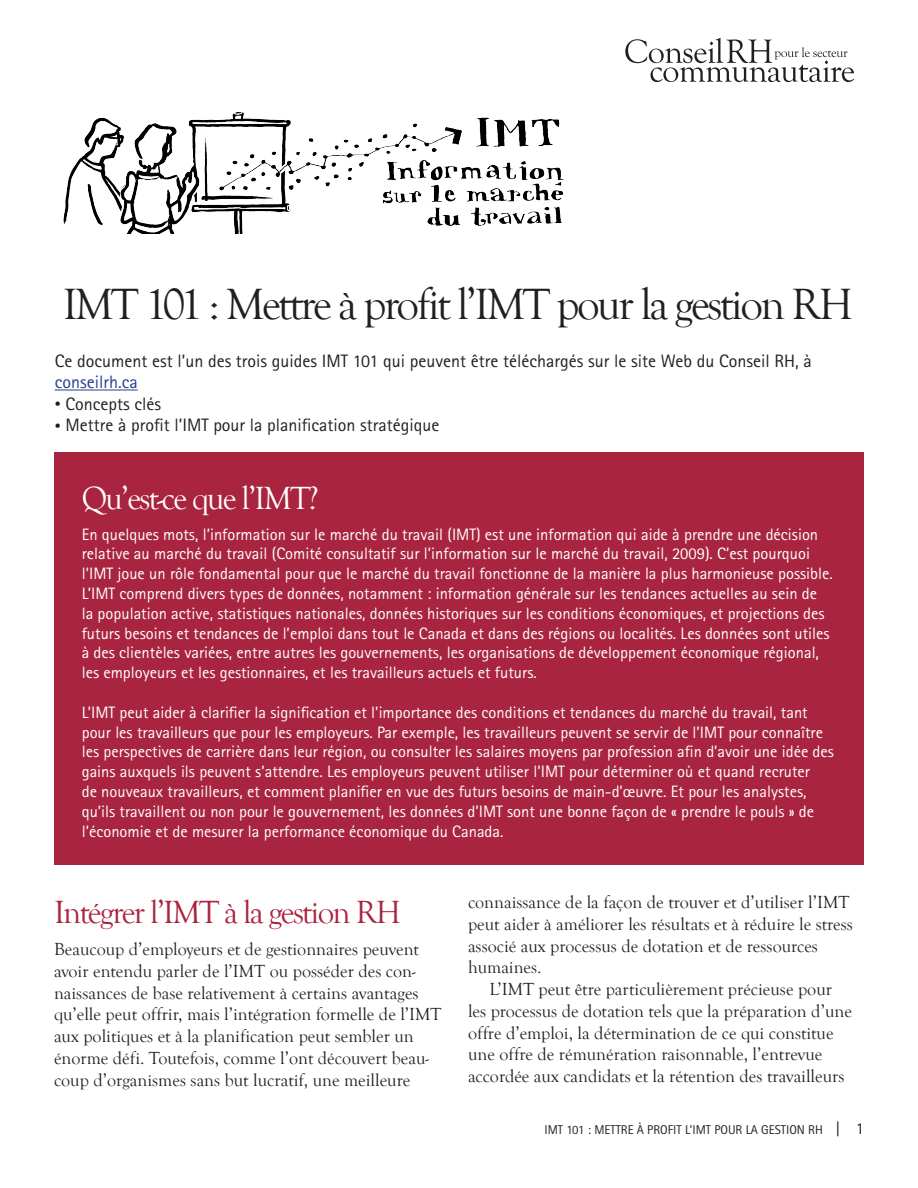
<style>
.page{position:relative;width:918px;height:1188px;background:#fff}
.page>*{position:absolute;margin:0;border:0;box-sizing:border-box;transform-origin:0 0}
._2_1-Subheading_1{font:45px "Goudy Old Style T";letter-spacing:-.055em;color:#231f20}
._2_1-Subheading_1-2{font:33px "Goudy Old Style T";letter-spacing:-.05em;color:#a9253f}
._2_1-Subheading_1-3{font:33px "Goudy Old Style T";letter-spacing:-.05em;color:#fff}
._1_11-Introductory_P{font:18px/21.8px "Goudy Old Style T";color:#231f20}
._1_22-Body_copy_last{font:18px/21.8px "Goudy Old Style T";color:#231f20}
._12_1-Standalone_ele{font:18px/21.6px "Rotis Sans Serif Std";color:#231f20}
._12_1-Standalone_ele-2{font:16.5px/19.8px "Rotis Sans Serif Std";color:#fff}
._6_1-Footer_right{font:12.75px "Rotis Sans Serif Std";color:#231f20}
.s1{color:#253f8e}
.s2{font-size:12px}
.s3{font-size:16.5px}
</style>
<div class="page">
<hr style="left:55px;top:390px;width:83px;height:1px;background:#253f8e">
<div style="left:55px;top:452px;width:809px;height:413px;background:#a9253f"></div>
<svg style="left:625px;top:38px;width:229px;height:44px"></svg>
<img style="left:63px;top:112px;width:501px;height:122px">
<p class="_2_1-Subheading_1" style="left:63px;top:280px;width:792px">IMT 101 : Mettre à profit l’IMT pour la gestion RH</p>
<p class="_12_1-Standalone_ele" style="left:55px;top:350px;width:758px">Ce document est l’un des trois guides IMT 101 qui peuvent être téléchargés sur le site Web du Conseil RH, à <span class="s1">conseilrh.ca</span></p>
<p class="_12_1-Standalone_ele" style="left:55px;top:393px;width:108px"><span class="s2">•</span> Concepts clés</p>
<p class="_12_1-Standalone_ele" style="left:55px;top:414px;width:386px"><span class="s2">•</span> Mettre à profit l’IMT pour la planification stratégique</p>
<p class="_2_1-Subheading_1-3" style="left:82px;top:480px;width:238px">Qu’est-ce que l’IMT?</p>
<p class="_12_1-Standalone_ele-2" style="left:82px;top:524px;width:753px">En quelques mots, l’information sur le marché du travail (IMT) est une information qui aide à prendre une décision relative au marché du travail (Comité consultatif sur l’information sur le marché du travail, 2009). C’est pourquoi l’IMT joue un rôle fondamental pour que le marché du travail fonctionne de la manière la plus harmonieuse possible.<br>L’IMT comprend divers types de données, notamment : information générale sur les tendances actuelles au sein de la population active, statistiques nationales, données historiques sur les conditions économiques, et projections des futurs besoins et tendances de l’emploi dans tout le Canada et dans des régions ou localités. Les données sont utiles à des clientèles variées, entre autres les gouvernements, les organisations de développement économique régional, les employeurs et les gestionnaires, et les travailleurs actuels et futurs.</p>
<p class="_12_1-Standalone_ele-2" style="left:82px;top:702px;width:754px">L’IMT peut aider à clarifier la signification et l’importance des conditions et tendances du marché du travail, tant pour les travailleurs que pour les employeurs. Par exemple, les travailleurs peuvent se servir de l’IMT pour connaître les perspectives de carrière dans leur région, ou consulter les salaires moyens par profession afin d’avoir une idée des gains auxquels ils peuvent s’attendre. Les employeurs peuvent utiliser l’IMT pour déterminer où et quand recruter<br>de nouveaux travailleurs, et comment planifier en vue des futurs besoins de main-d’œuvre. Et pour les analystes, qu’ils travaillent ou non pour le gouvernement, les données d’IMT sont une bonne façon de « prendre le pouls » de l’économie et de mesurer la performance économique du Canada.</p>
<p class="_2_1-Subheading_1-2" style="left:54px;top:894px;width:349px">Intégrer l’IMT à la gestion RH</p>
<p class="_1_11-Introductory_P" style="left:54px;top:939px;width:389px">Beaucoup d’employeurs et de gestionnaires peuvent avoir entendu parler de l’IMT ou posséder des con&shy;naissances de base relativement à certains avantages qu’elle peut offrir, mais l’intégration formelle de l’IMT aux politiques et à la planification peut sembler un énorme défi. Toutefois, comme l’ont découvert beau&shy;coup d’organismes sans but lucratif, une meilleure</p>
<p class="_1_11-Introductory_P" style="left:468px;top:892px;width:386px">connaissance de la façon de trouver et d’utiliser l’IMT peut aider à améliorer les résultats et à réduire le stress associé aux processus de dotation et de ressources humaines.</p>
<p class="_1_22-Body_copy_last" style="left:468px;top:979px;width:385px;text-indent:22px">L’IMT peut être particulièrement précieuse pour les processus de dotation tels que la préparation d’une offre d’emploi, la détermination de ce qui constitue une offre de rémunération raisonnable, l’entrevue accordée aux candidats et la rétention des travailleurs</p>
<p class="_6_1-Footer_right" style="left:544px;top:1122px;width:321px">IMT 101 : METTRE À PROFIT L’IMT POUR LA GESTION RH <span class="s3">| 1</span></p>
</div>
